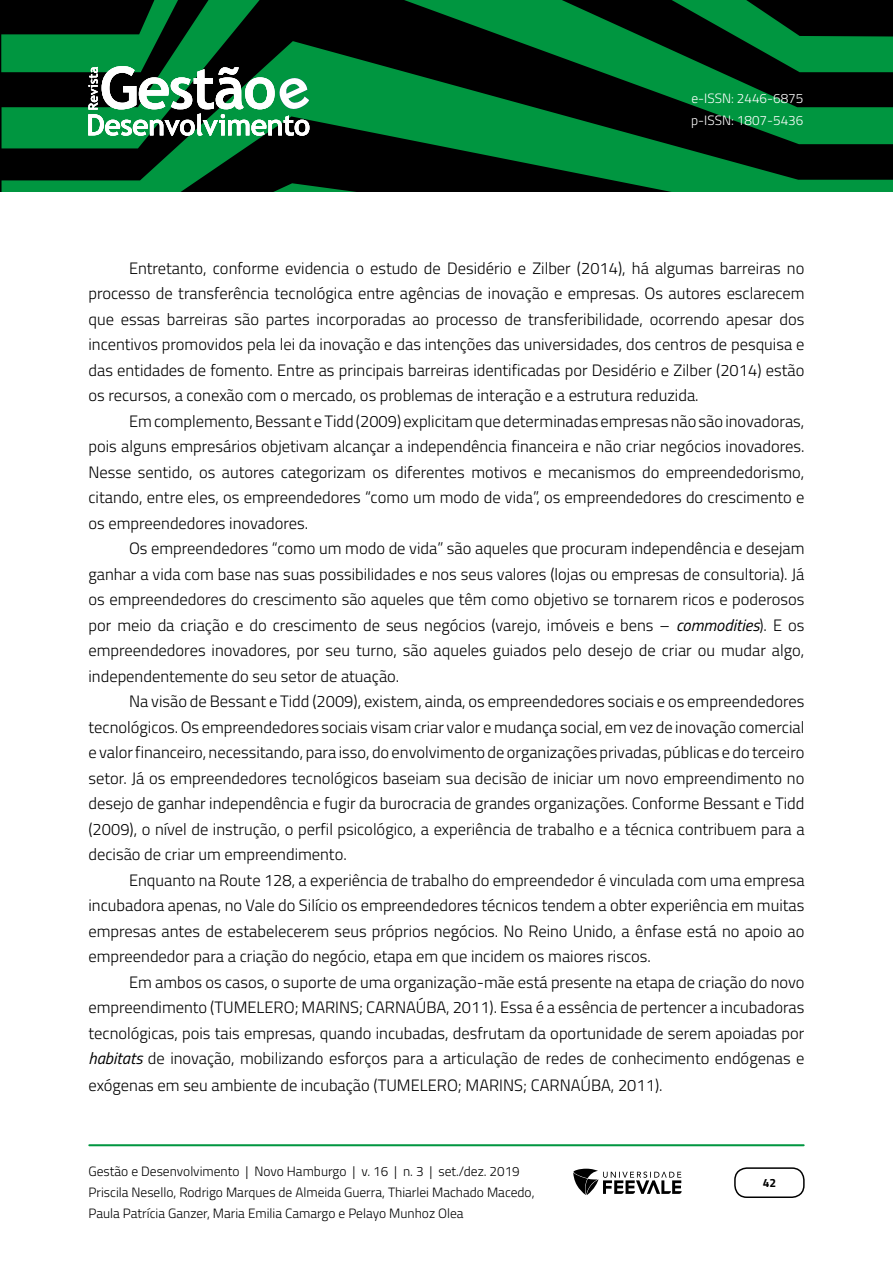
<style>
.page{position:relative;width:893px;height:1263px;background:#fff}
.page>*{position:absolute;margin:0;border:0;box-sizing:border-box;transform-origin:0 0}
.t1{font:300 16.5px/25.5px "Titillium Web";color:#000;text-align:justify}
.t2{font:300 13.5px/21px "Titillium Web";color:#000}
.t3{font:300 13.5px/22.5px "Titillium Web";color:#fff}
.t4{font:700 12px "Titillium Web";color:#000}
.s1{font-weight:400;font-style:italic}
</style>
<div class="page">
<svg style="left:2px;top:0;width:891px;height:41px;background:#003516"></svg>
<svg style="left:2px;top:41px;width:891px;height:142px;background:#004a1f"></svg>
<svg style="left:2px;top:183px;width:891px;height:9px;background:#004f21"></svg>
<hr style="left:89px;top:1144px;width:715px;height:2px;background:#009640">
<div style="left:734px;top:1167px;width:71px;height:31px;border:2px solid #000;border-radius:12px"></div>
<svg style="left:573px;top:1169px;width:109px;height:26px"></svg>
<svg style="left:88px;top:66px;width:221px;height:70px"></svg>
<p class="t3" style="left:691px;top:86px;width:114px">e-ISSN: 2446-6875 p-ISSN: 1807-5436</p>
<p class="t1" style="left:88px;top:254px;width:717px;text-indent:41px">Entretanto, conforme evidencia o estudo de Desidério e Zilber (2014), há algumas barreiras no processo de transferência tecnológica entre agências de inovação e empresas. Os autores esclarecem que essas barreiras são partes incorporadas ao processo de transferibilidade, ocorrendo apesar dos incentivos promovidos pela lei da inovação e das intenções das universidades, dos centros de pesquisa e das entidades de fomento. Entre as principais barreiras identificadas por Desidério e Zilber (2014) estão os recursos, a conexão com o mercado, os problemas de interação e a estrutura reduzida.</p>
<p class="t1" style="left:88px;top:407px;width:717px;text-indent:41px">Em complemento, Bessant e Tidd (2009) explicitam que determinadas empresas não são inovadoras, pois alguns empresários objetivam alcançar a independência financeira e não criar negócios inovadores.<br>Nesse sentido, os autores categorizam os diferentes motivos e mecanismos do empreendedorismo, citando, entre eles, os empreendedores “como um modo de vida”, os empreendedores do crescimento e os empreendedores inovadores.</p>
<p class="t1" style="left:88px;top:535px;width:717px;text-indent:41px">Os empreendedores “como um modo de vida” são aqueles que procuram independência e desejam ganhar a vida com base nas suas possibilidades e nos seus valores (lojas ou empresas de consultoria). Já os empreendedores do crescimento são aqueles que têm como objetivo se tornarem ricos e poderosos por meio da criação e do crescimento de seus negócios (varejo, imóveis e bens – <span class="s1">commodities</span>). E os empreendedores inovadores, por seu turno, são aqueles guiados pelo desejo de criar ou mudar algo, independentemente do seu setor de atuação.</p>
<p class="t1" style="left:88px;top:688px;width:718px;text-indent:41px">Na visão de Bessant e Tidd (2009), existem, ainda, os empreendedores sociais e os empreendedores tecnológicos. Os empreendedores sociais visam criar valor e mudança social, em vez de inovação comercial e valor financeiro, necessitando, para isso, do envolvimento de organizações privadas, públicas e do terceiro setor. Já os empreendedores tecnológicos baseiam sua decisão de iniciar um novo empreendimento no desejo de ganhar independência e fugir da burocracia de grandes organizações. Conforme Bessant e Tidd (2009), o nível de instrução, o perfil psicológico, a experiência de trabalho e a técnica contribuem para a decisão de criar um empreendimento.</p>
<p class="t1" style="left:88px;top:866px;width:718px;text-indent:41px">Enquanto na Route 128, a experiência de trabalho do empreendedor é vinculada com uma empresa incubadora apenas, no Vale do Silício os empreendedores técnicos tendem a obter experiência em muitas empresas antes de estabelecerem seus próprios negócios. No Reino Unido, a ênfase está no apoio ao empreendedor para a criação do negócio, etapa em que incidem os maiores riscos.</p>
<p class="t1" style="left:88px;top:968px;width:717px;text-indent:41px">Em ambos os casos, o suporte de uma organização-mãe está presente na etapa de criação do novo empreendimento (TUMELERO; MARINS; CARNAÚBA, 2011). Essa é a essência de pertencer a incubadoras tecnológicas, pois tais empresas, quando incubadas, desfrutam da oportunidade de serem apoiadas por <span class="s1">habitats</span> de inovação, mobilizando esforços para a articulação de redes de conhecimento endógenas e</p>
<p class="t1" style="left:88px;top:1072px;width:576px">exógenas em seu ambiente de incubação (TUMELERO; MARINS; CARNAÚBA, 2011).</p>
<p class="t2" style="left:88px;top:1160px;width:448px">Gestão e Desenvolvimento | Novo Hamburgo | v. 16 | n. 3 | set./dez. 2019<br>Priscila Nesello, Rodrigo Marques de Almeida Guerra, Thiarlei Machado Macedo,<br>Paula Patrícia Ganzer, Maria Emilia Camargo e Pelayo Munhoz Olea</p>
<p class="t4" style="left:763px;top:1174px;width:15px">42</p>
</div>
